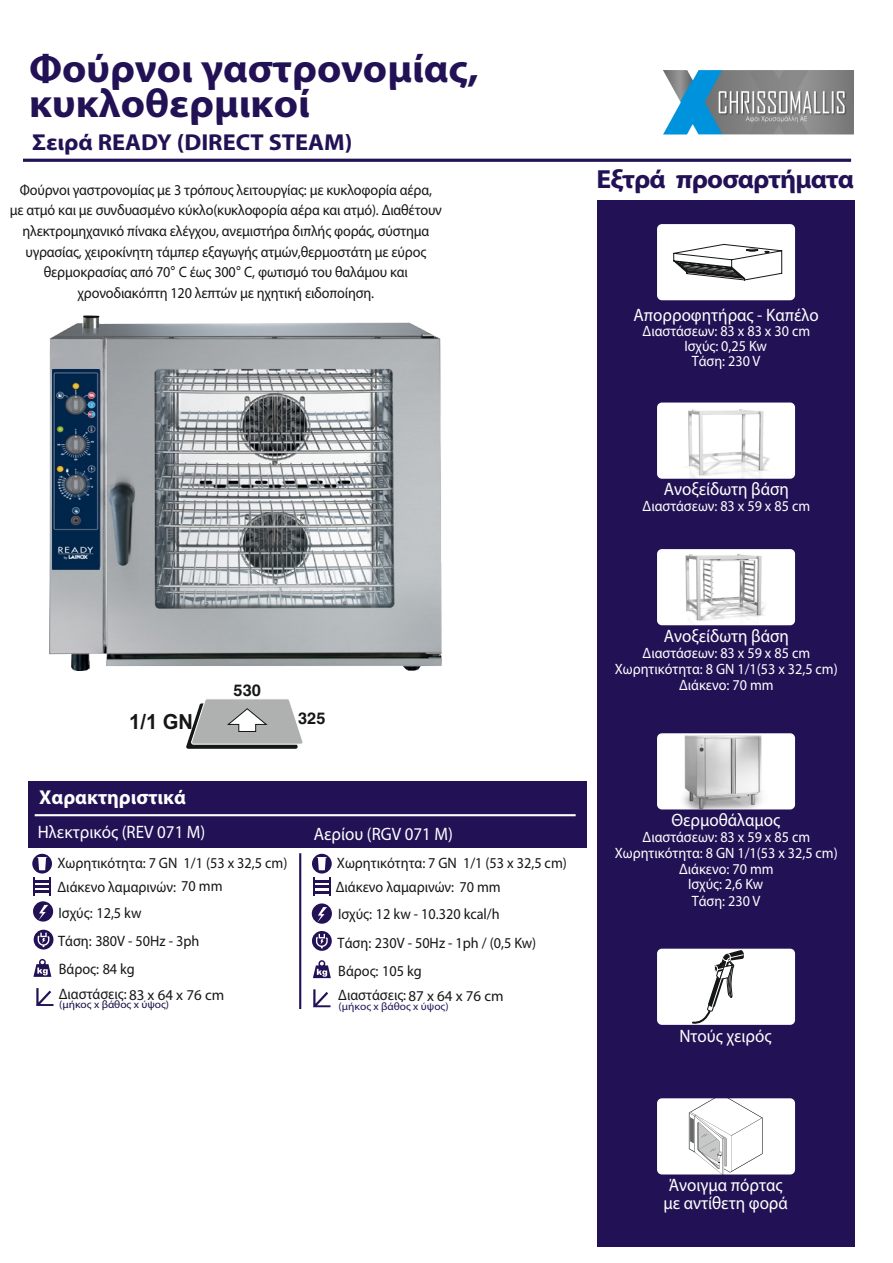
<style>
.page{position:relative;width:893px;height:1263px;background:#fff}
.page>*{position:absolute;margin:0;border:0;box-sizing:border-box;transform-origin:0 0}
.t1{font:700 40.05px/35.1px "Myriad Pro";color:#221255;scale:1.05 1}
.t2{font:700 26.25px "Myriad Pro";letter-spacing:-.03em;color:#221255;scale:1.05 1}
.t3{font:700 23.1px "Myriad Pro";color:#221255;scale:1.05 1}
.t4{font:700 20.85px "Arial";color:#151616}
.t5{font:700 20.1px "Myriad Pro";color:#fff}
.t6{font:18px/17.7px "Myriad Pro";color:#fff;scale:.94 1}
.t7{font:700 16.35px "Arial";color:#151616}
.t8{font:15.15px/20.5px "Myriad Pro";letter-spacing:-.01em;color:#151616;scale:.94 1}
.t9{font:15px/15.6px "Myriad Pro";color:#fff;text-align:center;scale:.94 1}
.t10{font:10.8px "Myriad Pro";color:#160e44;scale:1.06 1}
.t11{font:10.8px "Myriad Pro";color:#221255;scale:1.06 1}
.s1{font-family:"Arial"}
.s2{font-size:15px}
</style>
<div class="page">
<hr style="left:23px;top:159px;width:828px;height:3px;background:#221255">
<div style="left:28px;top:781px;width:558px;height:67px;background:#221255"></div>
<img style="left:663px;top:70px;width:191px;height:65px">
<hr style="left:35px;top:814px;width:541px;height:2px;background:#fff">
<svg style="left:186px;top:699px;width:117px;height:50px"></svg>
<svg style="left:33px;top:959px;width:18px;height:18px"></svg>
<svg style="left:36px;top:988px;width:18px;height:18px"></svg>
<div style="left:33px;top:901px;width:20px;height:20px;background:#221255;border-radius:50%"></div>
<svg style="left:38px;top:905px;width:10px;height:15px"></svg>
<svg style="left:34px;top:930px;width:19px;height:19px"></svg>
<svg style="left:38px;top:933px;width:11px;height:14px"></svg>
<div style="left:32px;top:854px;width:20px;height:19px;background:#221255;border-radius:50%"></div>
<svg style="left:37px;top:857px;width:10px;height:13px"></svg>
<svg style="left:313px;top:960px;width:18px;height:18px"></svg>
<svg style="left:313px;top:989px;width:17px;height:18px"></svg>
<div style="left:312px;top:903px;width:20px;height:21px;background:#221255;border-radius:50%"></div>
<svg style="left:317px;top:907px;width:10px;height:15px"></svg>
<svg style="left:312px;top:931px;width:20px;height:20px"></svg>
<svg style="left:316px;top:934px;width:12px;height:14px"></svg>
<div style="left:312px;top:854px;width:20px;height:19px;background:#221255;border-radius:50%"></div>
<svg style="left:317px;top:857px;width:10px;height:13px"></svg>
<svg style="left:34px;top:877px;width:17px;height:18px"></svg>
<hr style="left:34px;top:885px;width:16px;height:3px;background:#221255">
<hr style="left:34px;top:890px;width:16px;height:3px;background:#221255">
<svg style="left:313px;top:878px;width:17px;height:18px"></svg>
<hr style="left:299px;top:853px;width:2px;height:156px;background:#221255">
<img style="left:49px;top:316px;width:393px;height:355px">
<div style="left:597px;top:200px;width:258px;height:1046px;background:#221255"></div>
<div style="left:655px;top:222px;width:142px;height:80px;background:#fff;border-radius:6px"></div>
<svg style="left:673px;top:244px;width:109px;height:36px"></svg>
<div style="left:654px;top:221px;width:144px;height:82px;border:3px solid #221255;border-radius:6px"></div>
<div style="left:655px;top:401px;width:142px;height:79px;background:#fff;border-radius:6px"></div>
<img style="left:688px;top:409px;width:82px;height:69px">
<div style="left:654px;top:399px;width:144px;height:83px;border:3px solid #221255;border-radius:6px"></div>
<div style="left:655px;top:547px;width:142px;height:80px;background:#fff;border-radius:6px"></div>
<img style="left:685px;top:554px;width:80px;height:67px">
<div style="left:654px;top:546px;width:144px;height:82px;border:3px solid #221255;border-radius:6px"></div>
<div style="left:655px;top:732px;width:142px;height:79px;background:#fff;border-radius:6px"></div>
<img style="left:683px;top:735px;width:79px;height:74px">
<div style="left:654px;top:730px;width:144px;height:83px;border:3px solid #221255;border-radius:6px"></div>
<div style="left:655px;top:947px;width:142px;height:79px;background:#fff;border-radius:6px"></div>
<svg style="left:692px;top:950px;width:52px;height:74px"></svg>
<div style="left:654px;top:945px;width:144px;height:83px;border:3px solid #221255;border-radius:6px"></div>
<div style="left:655px;top:1097px;width:142px;height:79px;background:#fff;border-radius:6px"></div>
<svg style="left:689px;top:1099px;width:73px;height:75px"></svg>
<div style="left:654px;top:1095px;width:144px;height:83px;border:3px solid #221255;border-radius:6px"></div>
<h1 class="t1" style="left:29px;top:54px;width:430px">Φούρνοι γαστρονομίας, κυκλοθερμικοί</h1>
<h3 class="t3" style="left:32px;top:132px;width:307px">Σειρά READY (DIRECT STEAM)</h3>
<p class="t8" style="left:10px;top:181px;width:461px;text-align:center">Φούρνοι γαστρονομίας με 3 τρόπους λειτουργίας: με κυκλοφορία αέρα,<br>με ατμό και με συνδυασμένο κύκλο(κυκλοφορία αέρα και ατμό). Διαθέτουν ηλεκτρομηχανικό πίνακα ελέγχου, ανεμιστήρα διπλής φοράς, σύστημα υγρασίας, χειροκίνητη τάμπερ εξαγωγής ατμών,θερμοστάτη με εύρος θερμοκρασίας από 70<span class="s1">°</span> C έως 300<span class="s1">°</span> C, φωτισμό του θαλάμου και χρονοδιακόπτη 120 λεπτών με ηχητική ειδοποίηση.</p>
<h2 class="t2" style="left:596px;top:168px;width:247px">Εξτρά προσαρτήματα</h2>
<p class="t6" style="left:633px;top:307px;width:199px">Απορροφητήρας - Καπέλο</p>
<p class="t9" style="left:643px;top:325px;width:180px;line-height:15px">Διαστάσεων: 83 x 83 x 30 cm<br>Ισχύς: 0,25 Kw<br>Τάση: 230 V</p>
<p class="t6" style="left:664px;top:482px;width:135px">Ανοξείδωτη βάση</p>
<p class="t9" style="left:643px;top:500px;width:180px">Διαστάσεων: 83 x 59 x 85 cm</p>
<h3 class="t4" style="left:129px;top:714px;width:65px">1/1 GN</h3>
<h3 class="t5" style="left:39px;top:789px;width:148px">Χαρακτηριστικά</h3>
<p class="t7" style="left:234px;top:684px;width:29px">530</p>
<p class="t7" style="left:298px;top:712px;width:29px">325</p>
<p class="t6" style="left:38px;top:824px;width:180px">Ηλεκτρικός (REV 071 M)</p>
<p class="t6" style="left:314px;top:826px;width:150px">Αερίου (RGV 071 M)</p>
<p class="t8" style="left:57px;top:854px;width:246px">Χωρητικότητα: 7 GN 1/1 (53 x 32,5 cm)</p>
<p class="t8" style="left:337px;top:854px;width:246px">Χωρητικότητα: 7 GN 1/1 (53 x 32,5 cm)</p>
<p class="t8" style="left:57px;top:877px;width:177px">Διάκενο λαμαρινών: 70 mm</p>
<p class="t8" style="left:336px;top:878px;width:177px">Διάκενο λαμαρινών: 70 mm</p>
<p class="t8" style="left:59px;top:904px;width:90px">Ισχύς: 12,5 kw</p>
<p class="t8" style="left:338px;top:905px;width:173px">Ισχύς: 12 kw - 10.320 kcal/h</p>
<p class="t8" style="left:58px;top:932px;width:152px">Τάση: 380V - 50Hz - 3ph</p>
<p class="t8" style="left:338px;top:934px;width:213px">Τάση: 230V - 50Hz - 1ph / (0,5 Kw)</p>
<p class="t8" style="left:59px;top:958px;width:178px;line-height:24.3px">Βάρος: 84 kg<br>Διαστάσεις: <span class="s2">83 x 64 x 76 cm</span></p>
<p class="t10" style="left:59px;top:1000px;width:105px">(μήκος x βάθος x ύψος)</p>
<p class="t8" style="left:338px;top:960px;width:178px;line-height:24.3px">Βάρος: 105 kg<br>Διαστάσεις: <span class="s2">87 x 64 x 76 cm</span></p>
<p class="t11" style="left:339px;top:1001px;width:105px">(μήκος x βάθος x ύψος)</p>
<p class="t6" style="left:664px;top:629px;width:135px">Ανοξείδωτη βάση</p>
<p class="t9" style="left:615px;top:646px;width:239px">Διαστάσεων: 83 x 59 x 85 cm<br>Χωρητικότητα: 8 GN 1/1(53 x 32,5 cm)<br>Διάκενο: 70 mm</p>
<p class="t6" style="left:671px;top:813px;width:117px">Θερμοθάλαμος</p>
<p class="t9" style="left:615px;top:830px;width:239px">Διαστάσεων: 83 x 59 x 85 cm<br>Χωρητικότητα: 8 GN 1/1(53 x 32,5 cm)<br>Διάκενο: 70 mm<br>Ισχύς: 2,6 Kw</p>
<p class="t9" style="left:692px;top:894px;width:74px">Τάση: 230 V</p>
<p class="t6" style="left:679px;top:1028px;width:100px">Ντούς χειρός</p>
<p class="t6" style="left:663px;top:1178px;width:134px">Άνοιγμα πόρτας με αντίθετη φορά</p>
</div>
